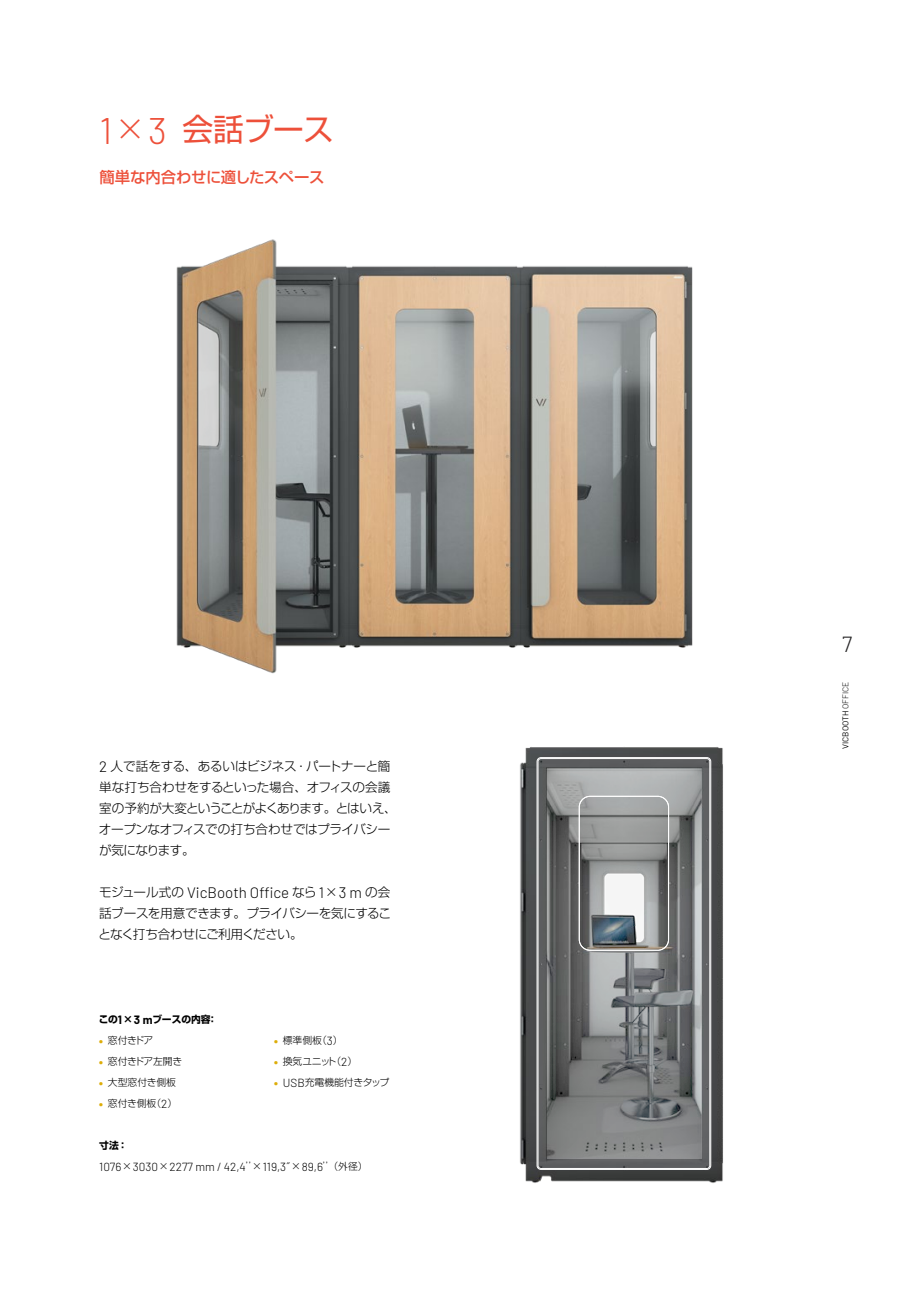
<style>
.page{position:relative;width:918px;height:1290px;background:#fff}
.page>*{position:absolute;margin:0;border:0;box-sizing:border-box;transform-origin:0 0}
.t1{font:30.8px "Shin Go Pro";letter-spacing:-.025em;color:#ed503a}
.t2{font:300 21.88px "Barlow";color:#242324}
.t3{font:500 15.4px "Shin Go Pro";letter-spacing:-.015em;color:#ed503a}
.t4{font:300 15.05px "Barlow";color:#000}
.t5{font:300 12.6px/21px "Shin Go Pro";letter-spacing:-.035em;color:#000}
.t6{font:300 11.72px "Barlow";color:#000}
.t7{font:300 9.8px "Shin Go Pro";letter-spacing:-.02em;color:#000}
.t8{font:700 9.8px "Shin Go Pro";letter-spacing:-.005em;color:#000}
.t9{font:300 9.8px "Shin Go Pro";color:#000}
.t10{font:8.4px "Barlow";color:#000}
.s1{font-family:"Barlow";font-weight:300;font-size:36.93px}
.s2{font-weight:300}
.s3{font-family:"Barlow";font-size:15.05px}
.s4{font-family:"Shin Go Pro";font-size:12.6px}
.s5{font-family:"Barlow";font-size:11.72px}
.s6{font-family:"Barlow";font-weight:900;font-size:11.72px;color:#ddad09}
.s7{font-family:"Shin Go Pro";font-size:9.8px}
</style>
<div class="page">
<img style="left:176px;top:239px;width:517px;height:435px">
<img style="left:520px;top:747px;width:203px;height:436px">
<svg style="left:537px;top:757px;width:174px;height:413px;background:#7e8081"></svg>
<div style="left:538px;top:758px;width:172px;height:410px;border:1px solid #fff;border-radius:3px"></div>
<div style="left:579px;top:796px;width:90px;height:154px;border:1px solid #fff;border-radius:11px"></div>
<h1 class="t1" style="left:99px;top:104px;width:236px"><span class="s1">1</span> <span class="s2">×</span> <span class="s1">3</span> 会話ブース</h1>
<p class="t3" style="left:99px;top:165px;width:227px">簡単な内合わせに適したスペース</p>
<p class="t5" style="left:99px;top:754px;width:299px"><span class="s3">2</span> 人で話をする、あるいはビジネス・パートナーと簡単な打ち合わせをするといった場合、オフィスの会議室の予約が大変ということがよくあります。とはいえ、オープンなオフィスでの打ち合わせではプライバシーが気になります。</p>
<p class="t4" style="left:99px;top:882px;width:293px"><span class="s4">モジュール式の</span> VicBooth Office <span class="s4">なら</span> 1 <span class="s4">×</span> 3 m <span class="s4">の会</span></p>
<p class="t5" style="left:98px;top:901px;width:294px">話ブースを用意できます。プライバシーを気にすることなく打ち合わせにご利用ください。</p>
<p class="t8" style="left:99px;top:1012px;width:120px">この<span class="s5">1</span> × <span class="s5">3 m</span>ブースの内容：</p>
<p class="t7" style="left:99px;top:1032px;width:56px"><span class="s6">•</span> 窓付きドア</p>
<p class="t7" style="left:99px;top:1053px;width:85px"><span class="s6">•</span> 窓付きドア左開き</p>
<p class="t9" style="left:99px;top:1074px;width:78px"><span class="s6">•</span> 大型窓付き側板</p>
<p class="t7" style="left:99px;top:1095px;width:80px"><span class="s6">•</span> 窓付き側板（<span class="s5">2</span>）</p>
<p class="t8" style="left:99px;top:1138px;width:30px">寸法：</p>
<p class="t6" style="left:99px;top:1158px;width:270px">1076 <span class="s7">×</span> 3030 <span class="s7">×</span> 2277 mm / 42,4<span class="s7">’’×</span> 119,3<span class="s7">″×</span> 89,6<span class="s7">’’（外径）</span></p>
<p class="t7" style="left:274px;top:1032px;width:70px"><span class="s6">•</span> 標準側板（<span class="s5">3</span>）</p>
<p class="t7" style="left:274px;top:1053px;width:84px"><span class="s6">•</span> 換気ユニット（<span class="s5">2</span>）</p>
<p class="t7" style="left:274px;top:1074px;width:116px"><span class="s6">•</span> <span class="s5">USB</span>充電機能付きタップ</p>
<h2 class="t2" style="left:842px;top:628px;width:12px">7</h2>
<p class="t10" style="left:839px;top:749px;width:68px;rotate:-90deg">VICBOOTH <span class="s2">OFFICE</span></p>
</div>
